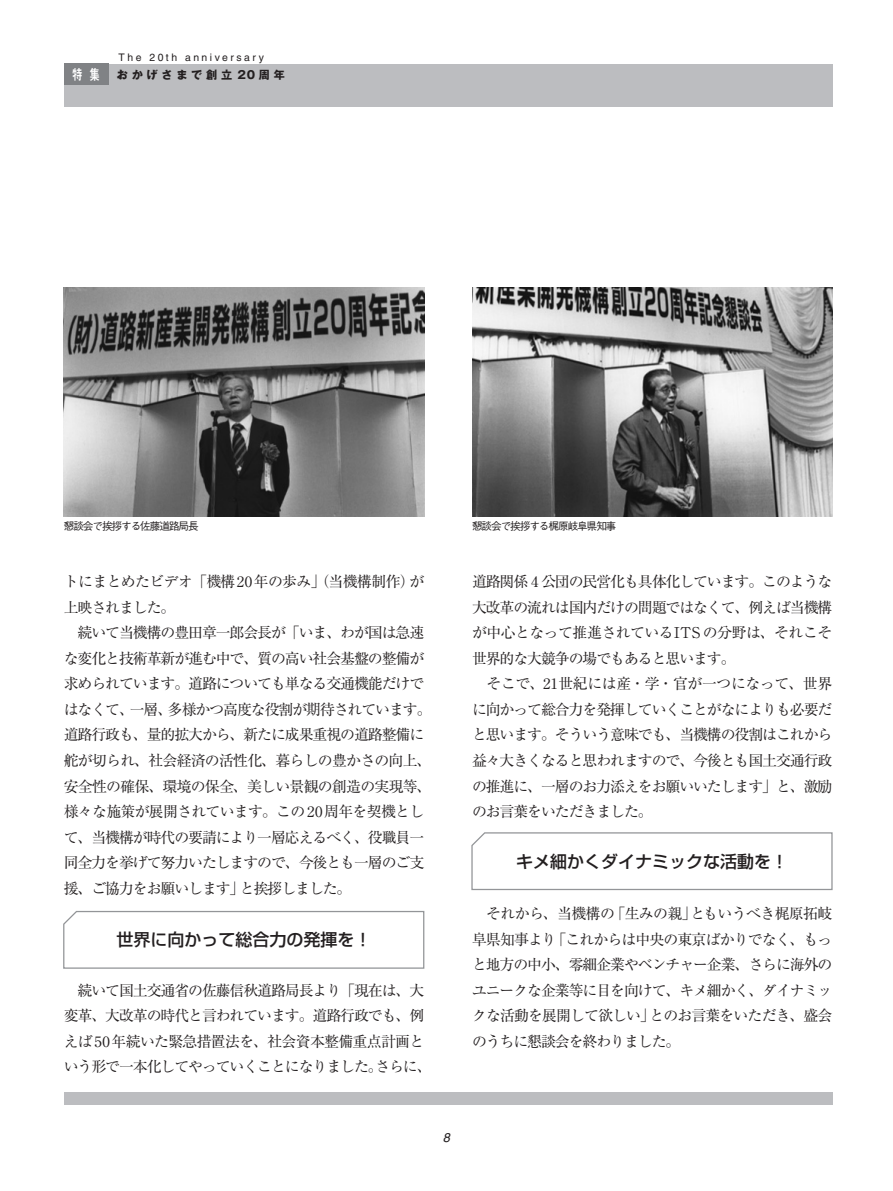
<style>
.page{position:relative;width:893px;height:1191px;background:#fff}
.page>*{position:absolute;margin:0;border:0;box-sizing:border-box;transform-origin:0 0}
.特集_ナカミダシ{font:500 16.95px "Shin Go";color:#231f20}
.t1{font:14.85px/25.5px "Ryumin";letter-spacing:-.07em;color:#231f20;text-align:justify}
.t2{font:14.85px/25.5px "Ryumin";letter-spacing:-.04em;color:#231f20}
.cap{font:14.85px "Midashi Go MB31";color:#fff;scale:.7 1}
.t3{font:italic 12.75px "Helvetica";color:#231f20}
.t4{font:700 11.1px "Gothic MB101";letter-spacing:.335em;color:#231f20}
.t5{font:500 10.65px "Gothic BBB";letter-spacing:-.1em;color:#231f20}
.t6{font:10.35px "Helvetica";letter-spacing:.24em;color:#231f20}
</style>
<div class="page">
<img style="left:472px;top:287px;width:360px;height:230px">
<img style="left:64px;top:287px;width:360px;height:230px">
<svg style="left:63px;top:910px;width:362px;height:59px"></svg>
<svg style="left:471px;top:832px;width:362px;height:58px"></svg>
<div style="left:64px;top:1092px;width:768px;height:12px;background:#bcbdc0"></div>
<div style="left:64px;top:64px;width:768px;height:42px;background:#bcbdc0"></div>
<div style="left:64px;top:64px;width:44px;height:21px;background:#808285"></div>
<p class="t6" style="left:119px;top:52px;width:147px">The 20th anniversary</p>
<p class="cap" style="left:72px;top:66px;width:41px">特 集</p>
<p class="t4" style="left:117px;top:67px;width:170px">おかげさまで創立 20周年</p>
<p class="t5" style="left:64px;top:520px;width:136px">懇談会で挨拶する佐藤道路局長</p>
<p class="t5" style="left:472px;top:520px;width:146px">懇談会で挨拶する梶原岐阜県知事</p>
<p class="t2" style="left:64px;top:569px;width:362px">トにまとめたビデオ「機構20年の歩み」（当機構制作）が上映されました。</p>
<p class="t1" style="left:64px;top:620px;width:369px;text-align:left">　続いて当機構の豊田章一郎会長が「いま、わが国は急速な変化と技術革新が進む中で、質の高い社会基盤の整備が求められています。道路についても単なる交通機能だけではなくて、一層、多様かつ高度な役割が期待されています。道路行政も、量的拡大から、新たに成果重視の道路整備に舵が切られ、社会経済の活性化、暮らしの豊かさの向上、安全性の確保、環境の保全、美しい景観の創造の実現等、様々な施策が展開されています。この 20周年を契機として、当機構が時代の要請により一層応えるべく、役職員一同全力を挙げて努力いたしますので、今後とも一層のご支援、ご協力をお願いします」と挨拶しました。</p>
<p class="特集_ナカミダシ" style="left:116px;top:928px;width:257px">世界に向かって総合力の発揮を！</p>
<p class="t1" style="left:64px;top:977px;width:369px;text-align:left">　続いて国土交通省の佐藤信秋道路局長より「現在は、大変革、大改革の時代と言われています。道路行政でも、例えば50年続いた緊急措置法を、社会資本整備重点計画という形で一本化してやっていくことになりました。さらに、</p>
<p class="t1" style="left:472px;top:569px;width:362px">道路関係 4 公団の民営化も具体化しています。このような大改革の流れは国内だけの問題ではなくて、例えば当機構が中心となって推進されているITS の分野は、それこそ世界的な大競争の場でもあると思います。</p>
<p class="t1" style="left:472px;top:671px;width:362px">　そこで、21世紀には産・学・官が一つになって、世界に向かって総合力を発揮していくことがなによりも必要だと思います。そういう意味でも、当機構の役割はこれから益々大きくなると思われますので、今後とも国土交通行政の推進に、一層のお力添えをお願いいたします」と、激励のお言葉をいただきました。</p>
<p class="特集_ナカミダシ" style="left:516px;top:850px;width:274px">キメ細かくダイナミックな活動を！</p>
<p class="t1" style="left:472px;top:900px;width:362px">　それから、当機構の「生みの親」ともいうべき梶原拓岐阜県知事より「これからは中央の東京ばかりでなく、もっと地方の中小、零細企業やベンチャー企業、さらに海外のユニークな企業等に目を向けて、キメ細かく、ダイナミックな活動を展開して欲しい」とのお言葉をいただき、盛会のうちに懇談会を終わりました。</p>
<p class="t3" style="left:443px;top:1130px;width:9px">8</p>
</div>
